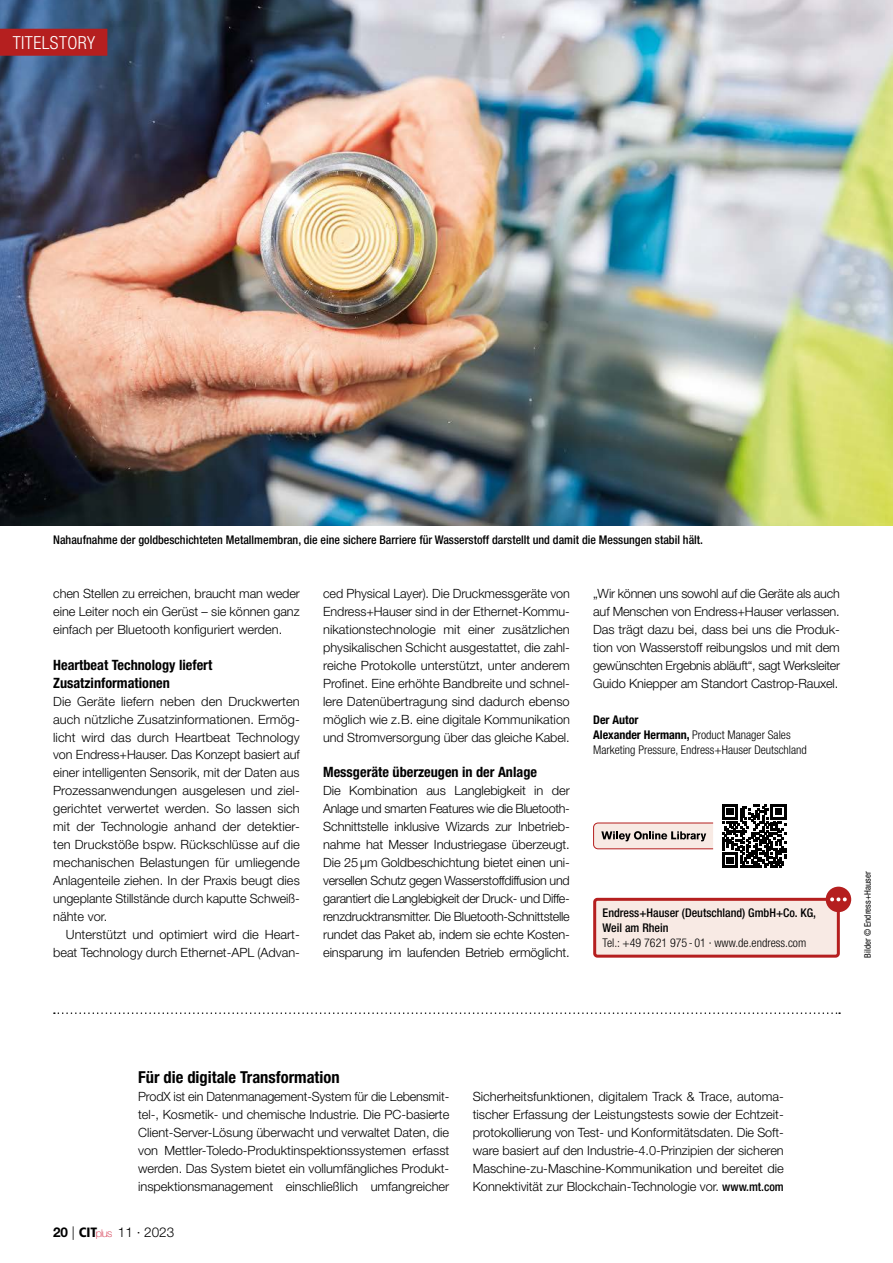
<style>
.page{position:relative;width:893px;height:1263px;background:#fff}
.page>*{position:absolute;margin:0;border:0;box-sizing:border-box;transform-origin:0 0}
.t1{font:300 condensed 18px "Helvetica Neue LT Std";letter-spacing:.025em;color:#fff}
.t2{font:700 condensed 16.5px "Helvetica Neue LT Std";color:#000}
.t3{font:700 condensed 14.25px/18px "Helvetica Neue LT Std";color:#000}
.t4{font:300 13.5px "Helvetica Neue LT Std";color:#000}
.t5{font:300 12.75px/18px "Helvetica Neue LT Std";letter-spacing:-.01em;color:#000;text-align:justify}
.t6{font:500 condensed 12px/15px "Helvetica Neue LT Std";color:#000}
.t7{font:300 condensed 12px/15px "Helvetica Neue LT Std";color:#000}
.t8{font:condensed 9px "Helvetica Neue LT Std";color:#000}
.s1{font-weight:700}
.s2{font-weight:500;font-stretch:condensed;font-size:12px}
.s3{font-family:"Frutiger LT Std";font-weight:900;font-stretch:condensed}
.s4{font-weight:100;font-size:10.65px;color:#ce1531}
</style>
<div class="page">
<div style="left:595px;top:899px;width:243px;height:57px;background:#f8eae4;border-radius:3px"></div>
<div style="left:593px;top:898px;width:247px;height:60px;border:3px solid #b51f1f;border-radius:3px"></div>
<div style="left:826px;top:887px;width:25px;height:25px;background:#b51f1f;border-radius:50%"></div>
<svg style="left:830px;top:897px;width:17px;height:4px"></svg>
<img style="left:0;top:0;width:893px;height:526px">
<svg style="left:593px;top:822px;width:121px;height:27px;background:#d5c0bb"></svg>
<svg style="left:722px;top:804px;width:64px;height:64px"></svg>
<svg style="left:54px;top:1012px;width:786px;height:2px"></svg>
<div style="left:0;top:29px;width:107px;height:27px;background:#b51f1f"></div>
<h1 class="t1" style="left:13px;top:32px;width:84px">Titelstory</h1>
<p class="t6" style="left:53px;top:532px;width:651px">Nahaufnahme der goldbeschichteten Metallmembran, die eine sichere Barriere für Wasserstoff darstellt und damit die Messungen stabil hält.</p>
<p class="t5" style="left:53px;top:584px;width:248px">chen Stellen zu erreichen, braucht man weder eine Leiter noch ein Gerüst – sie können ganz einfach per Bluetooth konfiguriert werden.</p>
<p class="t3" style="left:53px;top:655px;width:161px">Heartbeat Technology liefert<br>Zusatzinformationen</p>
<p class="t5" style="left:53px;top:692px;width:248px">Die Geräte liefern neben den Druckwerten auch nützliche Zusatzinformationen. Ermög&shy;licht wird das durch Heartbeat Technology von Endress+Hauser. Das Konzept basiert auf einer intelligenten Sensorik, mit der Daten aus Prozessanwendungen ausgelesen und ziel&shy;gerichtet verwertet werden. So lassen sich mit der Technologie anhand der detektier&shy;ten Druckstöße bspw. Rückschlüsse auf die mechanischen Belastungen für umliegende Anlagenteile ziehen. In der Praxis beugt dies ungeplante Stillstände durch kaputte Schweiß&shy;nähte vor.</p>
<p class="t5" style="left:53px;top:925px;width:248px;text-align:right">Unterstützt und optimiert wird die Heart&shy;beat Technology durch Ethernet-APL (Advan-</p>
<p class="t5" style="left:323px;top:584px;width:248px">ced Physical Layer). Die Druckmessgeräte von Endress+Hauser sind in der Ethernet-Kommu&shy;nikationstechnologie mit einer zusätzlichen physikalischen Schicht ausgestattet, die zahl&shy;reiche Protokolle unterstützt, unter anderem Profinet. Eine erhöhte Bandbreite und schnel&shy;lere Datenübertragung sind dadurch ebenso möglich wie z.B. eine digitale Kommunikation und Stromversorgung über das gleiche Kabel.</p>
<p class="t3" style="left:323px;top:763px;width:215px">Messgeräte überzeugen in der Anlage</p>
<p class="t5" style="left:323px;top:782px;width:248px;text-align:left">Die Kombination aus Langlebigkeit in der Anlage und smarten Features wie die Bluetooth-Schnittstelle inklusive Wizards zur Inbetrieb&shy;nahme hat Messer Industriegase überzeugt.<br>Die 25 µm Goldbeschichtung bietet einen uni&shy;versellen Schutz gegen Wasserstoffdiffusion und garantiert die Langlebigkeit der Druck- und Diffe&shy;renzdrucktransmitter. Die Bluetooth-Schnittstelle rundet das Paket ab, indem sie echte Kosten&shy;einsparung im laufenden Betrieb ermöglicht.</p>
<p class="t5" style="left:593px;top:584px;width:248px">„Wir können uns sowohl auf die Geräte als auch auf Menschen von Endress+Hauser verlassen.<br>Das trägt dazu bei, dass bei uns die Produk&shy;tion von Wasserstoff reibungslos und mit dem gewünschten Ergebnis abläuft“, sagt Werksleiter Guido Kniepper am Standort Castrop-Rauxel.</p>
<p class="t7" style="left:593px;top:712px;width:215px"><span class="s1">Der Autor<br>Alexander Hermann,</span> Product Manager Sales<br>Marketing Pressure, Endress+Hauser Deutschland</p>
<p class="t6" style="left:603px;top:905px;width:215px">Endress+Hauser (Deutschland) GmbH+Co. KG,<br>Weil am Rhein</p>
<p class="t7" style="left:603px;top:935px;width:205px">Tel.: +49 7621 975 - 01 · www.de.endress.com</p>
<p class="t8" style="left:862px;top:958px;width:87px;rotate:-90deg">Bilder © Endress+Hauser</p>
<p class="t2" style="left:138px;top:1067px;width:203px">Für die digitale Transformation</p>
<p class="t5" style="left:138px;top:1087px;width:313px">ProdX ist ein Datenmanagement-System für die Lebensmit&shy;tel-, Kosmetik- und chemische Industrie. Die PC-basierte Client-Server-Lösung überwacht und verwaltet Daten, die von Mettler-Toledo-Produktinspektionssystemen erfasst werden. Das System bietet ein vollumfängliches Produkt&shy;inspektionsmanagement einschließlich umfangreicher</p>
<p class="t5" style="left:473px;top:1087px;width:313px">Sicherheitsfunktionen, digitalem Track &amp; Trace, automa&shy;tischer Erfassung der Leistungstests sowie der Echtzeit&shy;protokollierung von Test- und Konformitätsdaten. Die Soft&shy;ware basiert auf den Industrie-4.0-Prinzipien der sicheren Maschine-zu-Maschine-Kommunikation und bereitet die Konnektivität zur Blockchain-Technologie vor. <span class="s2">www.mt.com</span></p>
<p class="t4" style="left:53px;top:1224px;width:123px"><span class="s1">20</span> | <span class="s3">CIT</span><span class="s4">plus</span> 11 · 2023</p>
</div>
